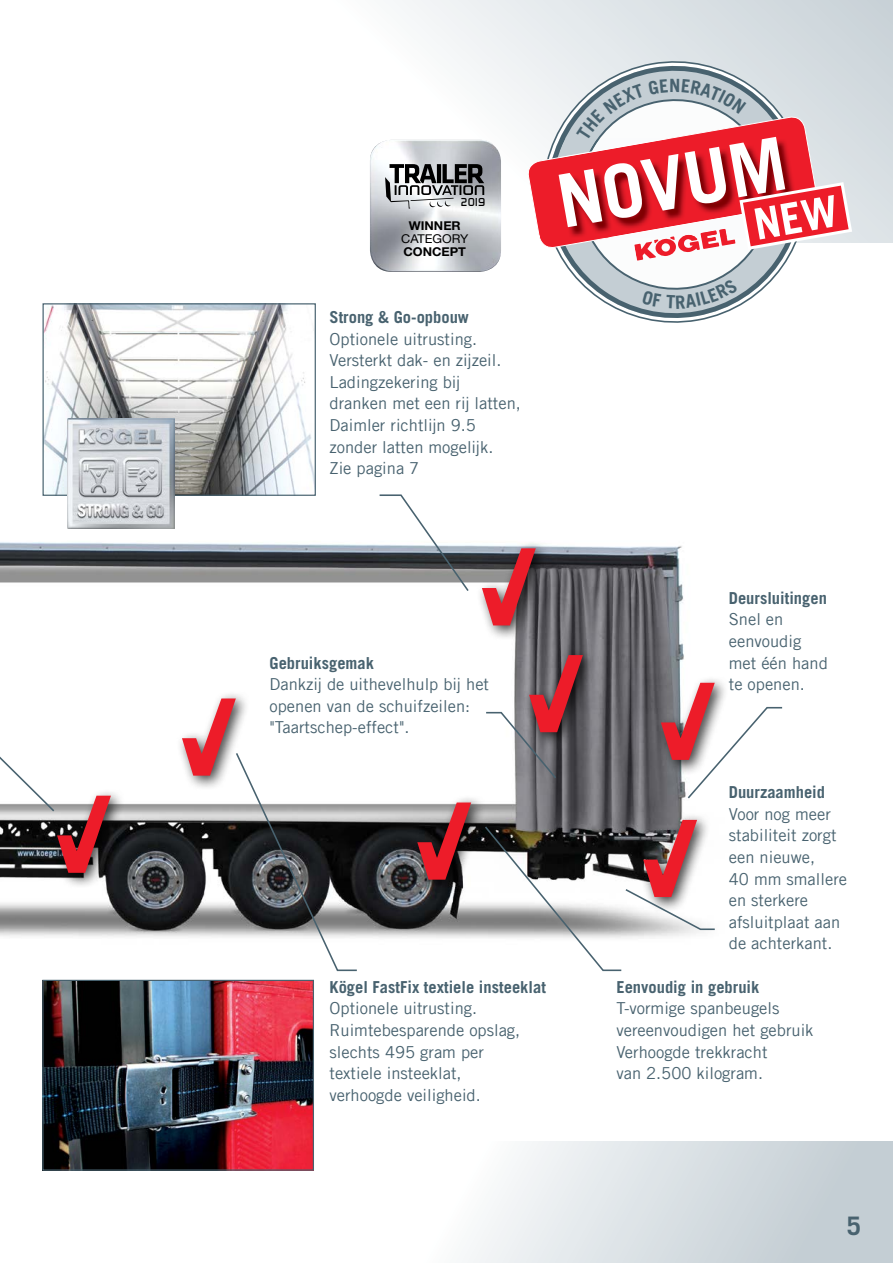
<style>
.page{position:relative;width:893px;height:1263px;background:#fff}
.page>*{position:absolute;margin:0;border:0;box-sizing:border-box;transform-origin:0 0}
.t1{font:700 73.65px "Trade Gothic LT Com";color:#fff}
.t2{font:700 25.5px "Trade Gothic LT Com";color:#48626f}
.t3{font:700 18.3px "Trade Gothic LT Com";color:#48626f}
.t4{font:16.5px/21.6px "Trade Gothic LT Com";color:#48626f}
.t5{font:700 16.5px "Trade Gothic LT Com";color:#48626f}
.t6{font:700 12.15px "Helvetica Neue AFF 75";color:#000;scale:1.04 1}
.t7{font:12.15px "Helvetica Neue AFF 55 Roman";color:#000;scale:1.04 1}
.t8{font:500 11.1px "Digital";color:#000}
</style>
<div class="page">
<svg style="left:467px;top:1142px;width:426px;height:121px"></svg>
<svg style="left:391px;top:0;width:502px;height:242px"></svg>
<img style="left:0;top:462px;width:684px;height:518px">
<svg style="left:378px;top:494px;width:92px;height:99px"></svg>
<div style="left:476px;top:541px;width:75px;height:100px;background:#000;opacity:.75"></div>
<svg style="left:482px;top:548px;width:54px;height:77px;background:#a05259"></svg>
<div style="left:637px;top:812px;width:75px;height:101px;background:#000;opacity:.75"></div>
<div style="left:51px;top:788px;width:75px;height:101px;background:#000;opacity:.75"></div>
<svg style="left:0;top:731px;width:111px;height:142px"></svg>
<div style="left:411px;top:795px;width:75px;height:101px;background:#000;opacity:.75"></div>
<svg style="left:417px;top:802px;width:54px;height:78px;background:#96484d"></svg>
<div style="left:523px;top:648px;width:75px;height:100px;background:#000;opacity:.75"></div>
<svg style="left:485px;top:655px;width:98px;height:125px"></svg>
<img style="left:45px;top:305px;width:269px;height:189px">
<div style="left:43px;top:303px;width:273px;height:193px;border:1px solid #48626f"></div>
<img style="left:68px;top:418px;width:107px;height:111px">
<div style="left:655px;top:675px;width:75px;height:101px;background:#000;opacity:.75"></div>
<svg style="left:661px;top:683px;width:122px;height:117px"></svg>
<svg style="left:483px;top:820px;width:232px;height:152px"></svg>
<div style="left:176px;top:691px;width:75px;height:101px;background:#000;opacity:.75"></div>
<svg style="left:182px;top:698px;width:176px;height:274px"></svg>
<img style="left:44px;top:982px;width:268px;height:187px">
<div style="left:42px;top:980px;width:272px;height:191px;border:1px solid #48626f"></div>
<svg style="left:537px;top:61px;width:275px;height:262px"></svg>
<img style="left:370px;top:140px;width:131px;height:132px">
<svg style="left:385px;top:164px;width:99px;height:45px;background:#8c8e90"></svg>
<svg style="left:528px;top:79px;width:324px;height:230px"></svg>
<p class="t8" style="left:460px;top:196px;width:26px">2019</p>
<p class="t6" style="left:409px;top:218px;width:51px">WINNER</p>
<p class="t7" style="left:401px;top:231px;width:66px">CATEGORY</p>
<p class="t6" style="left:403px;top:244px;width:62px">CONCEPT</p>
<p class="t5" style="left:330px;top:307px;width:141px">Strong &amp; Go-opbouw</p>
<p class="t4" style="left:330px;top:328px;width:193px">Optionele uitrusting.<br>Versterkt dak- en zijzeil.<br>Ladingzekering bij dranken met een rij latten,<br>Daimler richtlijn 9.5 zonder latten mogelijk.<br>Zie pagina 7</p>
<p class="t3" style="left:669px;top:74px;width:13px">N</p>
<h1 class="t1" style="left:550px;top:158px;width:233px;rotate:-10deg">NOVUM</h1>
<p class="t5" style="left:269px;top:653px;width:106px">Gebruiksgemak</p>
<p class="t4" style="left:269px;top:673px;width:221px">Dankzij de uithevelhulp bij het openen van de schuifzeilen: "Taartschep-effect".</p>
<p class="t5" style="left:330px;top:977px;width:218px">Kögel FastFix textiele insteeklat</p>
<p class="t4" style="left:330px;top:997px;width:192px">Optionele uitrusting.<br>Ruimtebesparende opslag, slechts 495 gram per textiele insteeklat, verhoogde veiligheid.</p>
<p class="t5" style="left:729px;top:588px;width:100px">Deursluitingen</p>
<p class="t4" style="left:729px;top:609px;width:101px">Snel en eenvoudig met één hand te openen.</p>
<p class="t5" style="left:729px;top:782px;width:98px">Duurzaamheid</p>
<p class="t4" style="left:729px;top:803px;width:120px">Voor nog meer stabiliteit zorgt een nieuwe,<br>40 mm smallere en sterkere afsluitplaat aan de achterkant.</p>
<p class="t5" style="left:616px;top:977px;width:145px">Eenvoudig in gebruik</p>
<p class="t4" style="left:616px;top:997px;width:199px">T-vormige spanbeugels vereenvoudigen het gebruik<br>Verhoogde trekkracht<br>van 2.500 kilogram.</p>
<h2 class="t2" style="left:847px;top:1210px;width:16px">5</h2>
</div>
